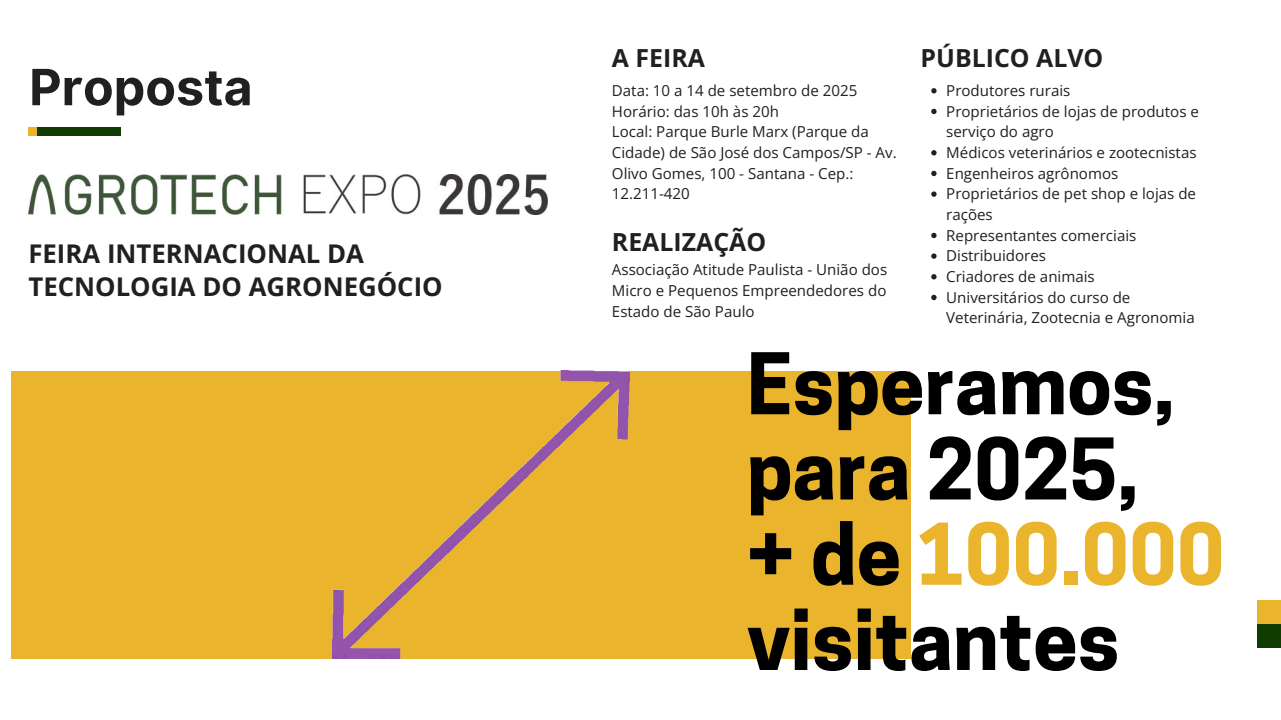
<style>
.page{position:relative;width:1281px;height:720px;background:#fff}
.page>*{position:absolute;margin:0;border:0;box-sizing:border-box;transform-origin:0 0}
.t1{font:700 79.62px/85.2px "Cooper Hewitt";color:#000}
.t2{font:700 50px "Inter";color:#1f2020}
.t3{font:700 25.75px/33.4px "Open Sans";color:#1f2020}
.t4{font:700 24.88px "Open Sans";color:#1f2020}
.t5{font:15.12px/20.6px "Open Sans";color:#1f2020}
.s1{color:#eab52d}
</style>
<div class="page">
<img style="left:28px;top:175px;width:519px;height:39px">
<div style="left:1256px;top:624px;width:24px;height:24px;background:#103b01"></div>
<div style="left:1256px;top:600px;width:24px;height:24px;background:#eab52d"></div>
<div style="left:29px;top:127px;width:92px;height:9px;background:#103b01"></div>
<div style="left:28px;top:127px;width:9px;height:9px;background:#eab52d"></div>
<svg style="left:931px;top:88px;width:5px;height:5px"></svg>
<svg style="left:931px;top:109px;width:5px;height:5px"></svg>
<svg style="left:931px;top:150px;width:5px;height:5px"></svg>
<svg style="left:931px;top:171px;width:5px;height:5px"></svg>
<svg style="left:931px;top:191px;width:5px;height:6px"></svg>
<svg style="left:931px;top:233px;width:5px;height:5px"></svg>
<svg style="left:931px;top:253px;width:5px;height:6px"></svg>
<svg style="left:931px;top:274px;width:5px;height:5px"></svg>
<svg style="left:931px;top:295px;width:5px;height:5px"></svg>
<div style="left:11px;top:371px;width:899px;height:288px;background:#eab52d"></div>
<img style="left:332px;top:371px;width:298px;height:287px">
<h2 class="t2" style="left:29px;top:57px;width:225px">Proposta</h2>
<h3 class="t3" style="left:28px;top:236px;width:416px">FEIRA INTERNACIONAL DA<br>TECNOLOGIA DO AGRONEGÓCIO</h3>
<h3 class="t4" style="left:612px;top:40px;width:95px">A FEIRA</h3>
<h3 class="t4" style="left:920px;top:40px;width:184px">PÚBLICO ALVO</h3>
<p class="t5" style="left:612px;top:80px;width:286px">Data: 10 a 14 de setembro de 2025<br>Horário: das 10h às 20h<br>Local: Parque Burle Marx (Parque da<br>Cidade) de São José dos Campos/SP - Av.<br>Olivo Gomes, 100 - Santana - Cep.:<br>12.211-420</p>
<h3 class="t4" style="left:612px;top:225px;width:156px">REALIZAÇÃO</h3>
<p class="t5" style="left:612px;top:259px;width:277px;text-align:justify">Associação Atitude Paulista - União dos Micro e Pequenos Empreendedores do Estado de São Paulo</p>
<p class="t5" style="left:946px;top:80px;width:254px">Produtores rurais<br>Proprietários de lojas de produtos e serviço do agro<br>Médicos veterinários e zootecnistas<br>Engenheiros agrônomos<br>Proprietários de pet shop e lojas de rações<br>Representantes comerciais<br>Distribuidores<br>Criadores de animais<br>Universitários do curso de<br>Veterinária, Zootecnia e Agronomia</p>
<h1 class="t1" style="left:747px;top:352px;width:479px">Esperamos, para 2025,<br>+ de <span class="s1">100.000 </span>visitantes</h1>
</div>
